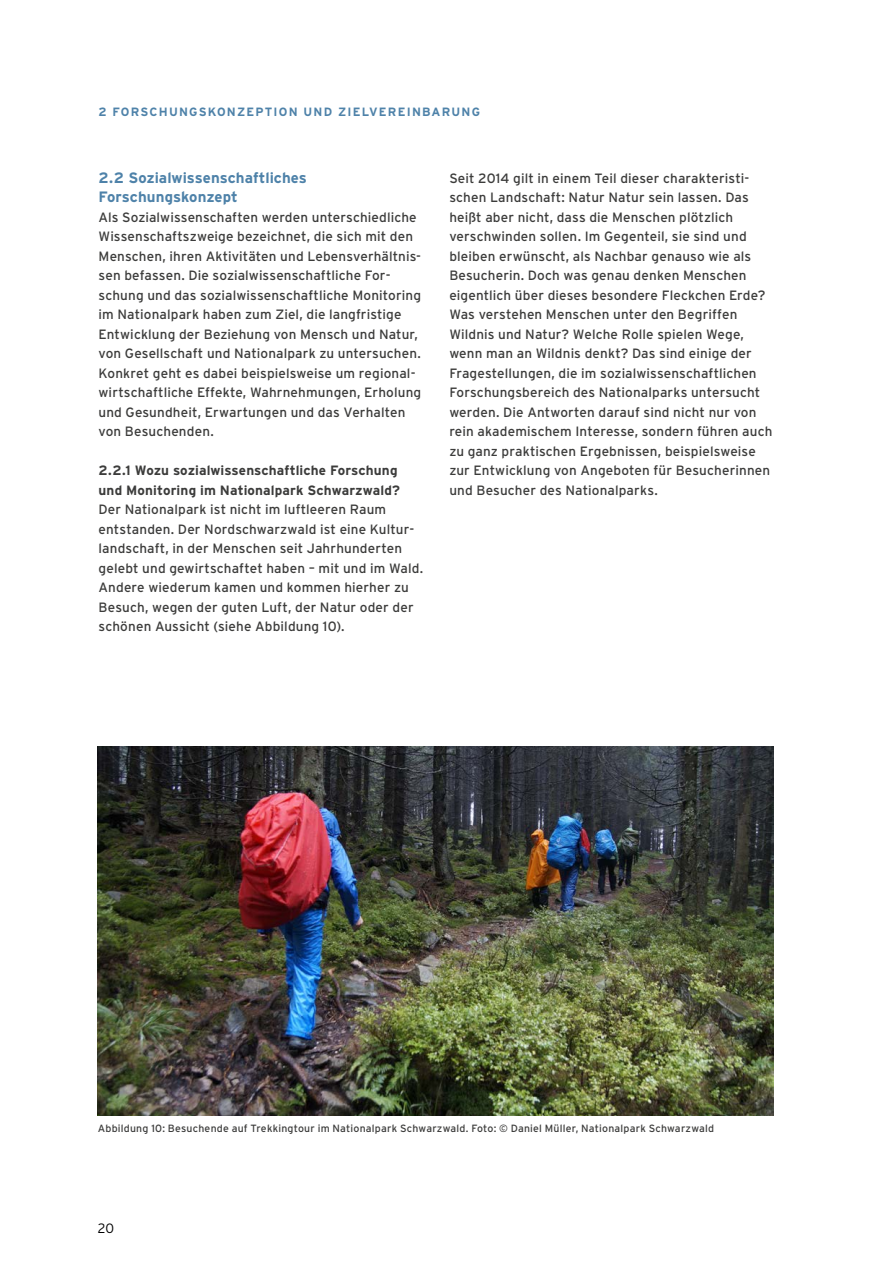
<style>
.page{position:relative;width:893px;height:1263px;background:#fff}
.page>*{position:absolute;margin:0;border:0;box-sizing:border-box;transform-origin:0 0}
.Headlines_H2_Zwischenhead_farbe{font:700 15px/19.5px "Interstate";color:#4e82a9}
.Copy_p_Copytext{font:13.5px/19.5px "Interstate";letter-spacing:.01em;color:#3c3c3b}
.Headlines_H3_Zwischenhead_fett{font:700 13.5px/19.5px "Interstate";letter-spacing:.005em;color:#3c3c3b}
.t1{font:300 13.5px "Interstate";color:#000}
.t2{font:700 12px "Interstate";letter-spacing:.1em;color:#4e82a9}
.t3{font:10.5px "Interstate";letter-spacing:.02em;color:#3c3c3b}
</style>
<div class="page">
<img style="left:98px;top:746px;width:676px;height:369px">
<p class="t2" style="left:99px;top:105px;width:383px">2 FORSCHUNGSKONZEPTION UND ZIELVEREINBARUNG</p>
<h2 class="Headlines_H2_Zwischenhead_farbe" style="left:99px;top:167px;width:210px">2.2 Sozialwissenschaftliches<br>Forschungskonzept</h2>
<p class="Copy_p_Copytext" style="left:99px;top:207px;width:324px">Als Sozialwissenschaften werden unterschiedliche Wissenschaftszweige bezeichnet, die sich mit den Menschen, ihren Aktivitäten und Lebensverhältnis&shy;sen befassen. Die sozialwissenschaftliche For&shy;schung und das sozialwissenschaftliche Monitoring im Nationalpark haben zum Ziel, die langfristige Entwicklung der Beziehung von Mensch und Natur, von Gesellschaft und Nationalpark zu untersuchen.<br>Konkret geht es dabei beispielsweise um regional&shy;wirtschaftliche Effekte, Wahrnehmungen, Erholung und Gesundheit, Erwartungen und das Verhalten von Besuchenden.</p>
<h3 class="Headlines_H3_Zwischenhead_fett" style="left:99px;top:460px;width:303px">2.2.1 Wozu sozialwissenschaftliche Forschung und Monitoring im Nationalpark Schwarzwald?</h3>
<p class="Copy_p_Copytext" style="left:99px;top:499px;width:326px">Der Nationalpark ist nicht im luftleeren Raum entstanden. Der Nordschwarzwald ist eine Kultur&shy;landschaft, in der Menschen seit Jahrhunderten gelebt und gewirtschaftet haben – mit und im Wald.<br>Andere wiederum kamen und kommen hierher zu Besuch, wegen der guten Luft, der Natur oder der schönen Aussicht (siehe Abbildung 10).</p>
<p class="Copy_p_Copytext" style="left:449px;top:168px;width:325px">Seit 2014 gilt in einem Teil dieser charakteristi&shy;schen Landschaft: Natur Natur sein lassen. Das heißt aber nicht, dass die Menschen plötzlich verschwinden sollen. Im Gegenteil, sie sind und bleiben erwünscht, als Nachbar genauso wie als Besucherin. Doch was genau denken Menschen eigentlich über dieses besondere Fleckchen Erde?<br>Was verstehen Menschen unter den Begriffen Wildnis und Natur? Welche Rolle spielen Wege, wenn man an Wildnis denkt? Das sind einige der Fragestellungen, die im sozialwissenschaftlichen Forschungsbereich des Nationalparks untersucht werden. Die Antworten darauf sind nicht nur von rein akademischem Interesse, sondern führen auch zu ganz praktischen Ergebnissen, beispielsweise zur Entwicklung von Angeboten für Besucherinnen und Besucher des Nationalparks.</p>
<p class="t3" style="left:98px;top:1123px;width:618px">Abbildung 10: Besuchende auf Trekkingtour im Nationalpark Schwarzwald. Foto: © Daniel Müller, Nationalpark Schwarzwald</p>
<p class="t1" style="left:98px;top:1221px;width:18px">20</p>
</div>
